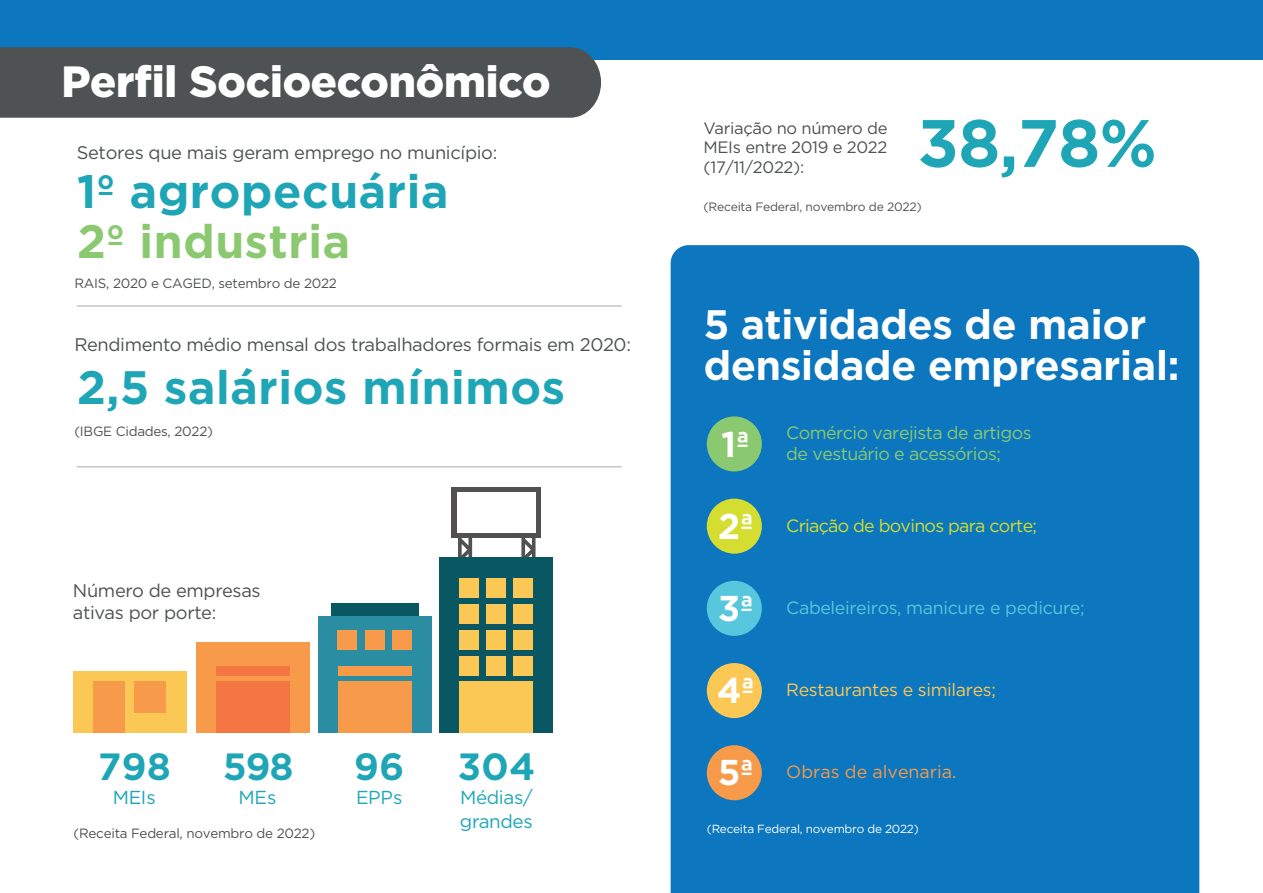
<style>
.page{position:relative;width:1263px;height:893px;background:#fff}
.page>*{position:absolute;margin:0;border:0;box-sizing:border-box;transform-origin:0 0}
.t1{font:700 64.35px "Gotham S Sm";color:#1ea6b7}
.t2{font:700 45px "Gotham S Sm";color:#1ea6b7}
.t3{font:700 45px "Gotham S Sm";color:#8bc970}
.t4{font:900 42px "Gotham S Sm";letter-spacing:-.02em;color:#fff}
.t5{font:700 39.6px/40.8px "Gotham S Sm";letter-spacing:-.02em;color:#fff}
.t6{font:700 36.45px "Gotham S Sm";color:#1ea6b7}
.t7{font:700 34.5px "Gotham S Sm";letter-spacing:-.02em;color:#fff}
.t8{font:18.75px/24px "Gotham";letter-spacing:-.02em;color:#1ea6b7}
.t9{font:18.3px/21.9px "Gotham";letter-spacing:-.02em;color:#4f5252}
.t10{font:17.85px/21.3px "Gotham";letter-spacing:-.03em;color:#8bc970}
.t11{font:17.85px "Gotham";letter-spacing:-.02em;color:#56c7dc}
.t12{font:17.85px "Gotham";letter-spacing:-.04em;color:#d5de30}
.t13{font:17.85px "Gotham";letter-spacing:-.02em;color:#fcc855}
.t14{font:17.85px "Gotham";color:#f79a4a}
.t15{font:16.5px/19.8px "Gotham";letter-spacing:-.02em;color:#4f5252;text-align:justify}
.t16{font:13.35px "Gotham";letter-spacing:-.02em;color:#4f5252}
.t17{font:12.15px "Gotham";letter-spacing:-.02em;color:#4f5252}
.t18{font:11.7px "Gotham";letter-spacing:-.02em;color:#fff}
</style>
<div class="page">
<div style="left:0;top:0;width:1263px;height:60px;background:#0c77be"></div>
<div style="left:331px;top:604px;width:87px;height:72px;background:#085762"></div>
<div style="left:318px;top:616px;width:113px;height:116px;background:#2a8da1"></div>
<svg style="left:458px;top:538px;width:14px;height:18px"></svg>
<svg style="left:521px;top:538px;width:14px;height:18px"></svg>
<div style="left:451px;top:487px;width:90px;height:51px;background:#535051"></div>
<div style="left:457px;top:492px;width:79px;height:40px;background:#fff"></div>
<div style="left:196px;top:642px;width:113px;height:90px;background:#f79a4a"></div>
<div style="left:73px;top:670px;width:113px;height:62px;background:#fcc855"></div>
<div style="left:93px;top:680px;width:32px;height:52px;background:#f79a4a"></div>
<div style="left:134px;top:680px;width:32px;height:32px;background:#f79a4a"></div>
<div style="left:216px;top:666px;width:73px;height:9px;background:#f37643"></div>
<div style="left:338px;top:666px;width:73px;height:9px;background:#f79a4a"></div>
<div style="left:216px;top:680px;width:73px;height:52px;background:#f37643"></div>
<div style="left:338px;top:680px;width:73px;height:52px;background:#f79a4a"></div>
<div style="left:440px;top:556px;width:113px;height:176px;background:#085762"></div>
<div style="left:460px;top:656px;width:19px;height:19px;background:#fcc855"></div>
<div style="left:487px;top:656px;width:19px;height:19px;background:#fcc855"></div>
<div style="left:514px;top:656px;width:19px;height:19px;background:#fcc855"></div>
<div style="left:460px;top:630px;width:19px;height:19px;background:#fcc855"></div>
<div style="left:487px;top:630px;width:19px;height:19px;background:#fcc855"></div>
<div style="left:514px;top:630px;width:19px;height:19px;background:#fcc855"></div>
<div style="left:338px;top:630px;width:19px;height:19px;background:#f79a4a"></div>
<div style="left:365px;top:630px;width:19px;height:19px;background:#f79a4a"></div>
<div style="left:392px;top:630px;width:19px;height:19px;background:#f79a4a"></div>
<div style="left:460px;top:604px;width:19px;height:19px;background:#fcc855"></div>
<div style="left:487px;top:604px;width:19px;height:19px;background:#fcc855"></div>
<div style="left:514px;top:604px;width:19px;height:19px;background:#fcc855"></div>
<div style="left:460px;top:578px;width:19px;height:19px;background:#fcc855"></div>
<div style="left:487px;top:578px;width:19px;height:19px;background:#fcc855"></div>
<div style="left:514px;top:578px;width:19px;height:19px;background:#fcc855"></div>
<div style="left:460px;top:680px;width:73px;height:52px;background:#fcc855"></div>
<hr style="left:77px;top:466px;width:545px;height:1px;background:#a7aaaa">
<hr style="left:77px;top:306px;width:545px;height:1px;background:#a7aaaa">
<div style="left:671px;top:245px;width:528px;height:648px;background:#0c77be"></div>
<div style="left:707px;top:416px;width:55px;height:55px;background:#8bc970;border-radius:50%"></div>
<div style="left:707px;top:499px;width:55px;height:55px;background:#d5de30;border-radius:50%"></div>
<div style="left:707px;top:581px;width:55px;height:55px;background:#56c7dc;border-radius:50%"></div>
<div style="left:707px;top:663px;width:55px;height:55px;background:#fcc855;border-radius:50%"></div>
<div style="left:707px;top:745px;width:55px;height:55px;background:#f79a4a;border-radius:50%"></div>
<div style="left:0;top:47px;width:601px;height:71px;background:#4f5252"></div>
<h3 class="t4" style="left:61px;top:52px;width:491px">Perfil Socioeconômico</h3>
<p class="t9" style="left:77px;top:141px;width:422px">Setores que mais geram emprego no município:</p>
<h2 class="t2" style="left:77px;top:161px;width:374px">1º agropecuária</h2>
<h2 class="t3" style="left:77px;top:210px;width:275px">2º industria</h2>
<p class="t16" style="left:74px;top:275px;width:264px">RAIS, 2020 e CAGED, setembro de 2022</p>
<p class="t9" style="left:74px;top:333px;width:558px">Rendimento médio mensal dos trabalhadores formais em 2020:</p>
<h2 class="t2" style="left:77px;top:356px;width:490px">2,5 salários mínimos</h2>
<p class="t16" style="left:74px;top:423px;width:140px">(IBGE Cidades, 2022)</p>
<p class="t9" style="left:73px;top:580px;width:189px">Número de empresas ativas por porte:</p>
<h3 class="t6" style="left:98px;top:742px;width:75px">798</h3>
<p class="t8" style="left:113px;top:785px;width:45px">MEIs</p>
<h3 class="t6" style="left:223px;top:742px;width:72px">598</h3>
<p class="t8" style="left:238px;top:785px;width:39px">MEs</p>
<p class="t16" style="left:74px;top:824px;width:243px">(Receita Federal, novembro de 2022)</p>
<h3 class="t6" style="left:354px;top:742px;width:52px">96</h3>
<p class="t8" style="left:356px;top:785px;width:48px">EPPs</p>
<h3 class="t6" style="left:457px;top:742px;width:80px">304</h3>
<p class="t8" style="left:460px;top:785px;width:74px">Médias/ grandes</p>
<p class="t15" style="left:703px;top:118px;width:186px">Variação no número de MEIs entre 2019 e 2022 (17/11/2022):</p>
<h1 class="t1" style="left:917px;top:99px;width:241px">38,78%</h1>
<p class="t17" style="left:703px;top:199px;width:220px">(Receita Federal, novembro de 2022)</p>
<h3 class="t5" style="left:703px;top:303px;width:478px">5 atividades de maior densidade empresarial:</h3>
<h3 class="t7" style="left:721px;top:420px;width:30px">1ª</h3>
<p class="t10" style="left:786px;top:421px;width:247px">Comércio varejista de artigos de vestuário e acessórios;</p>
<h3 class="t7" style="left:718px;top:502px;width:38px">2ª</h3>
<p class="t12" style="left:786px;top:514px;width:252px">Criação de bovinos para corte;</p>
<h3 class="t7" style="left:718px;top:584px;width:38px">3ª</h3>
<p class="t11" style="left:786px;top:596px;width:300px">Cabeleireiros, manicure e pedicure;</p>
<h3 class="t7" style="left:717px;top:667px;width:40px">4ª</h3>
<p class="t13" style="left:786px;top:678px;width:211px">Restaurantes e similares;</p>
<h3 class="t7" style="left:718px;top:749px;width:38px">5ª</h3>
<p class="t14" style="left:786px;top:760px;width:172px">Obras de alvenaria.</p>
<p class="t18" style="left:707px;top:822px;width:214px">(Receita Federal, novembro de 2022)</p>
</div>
